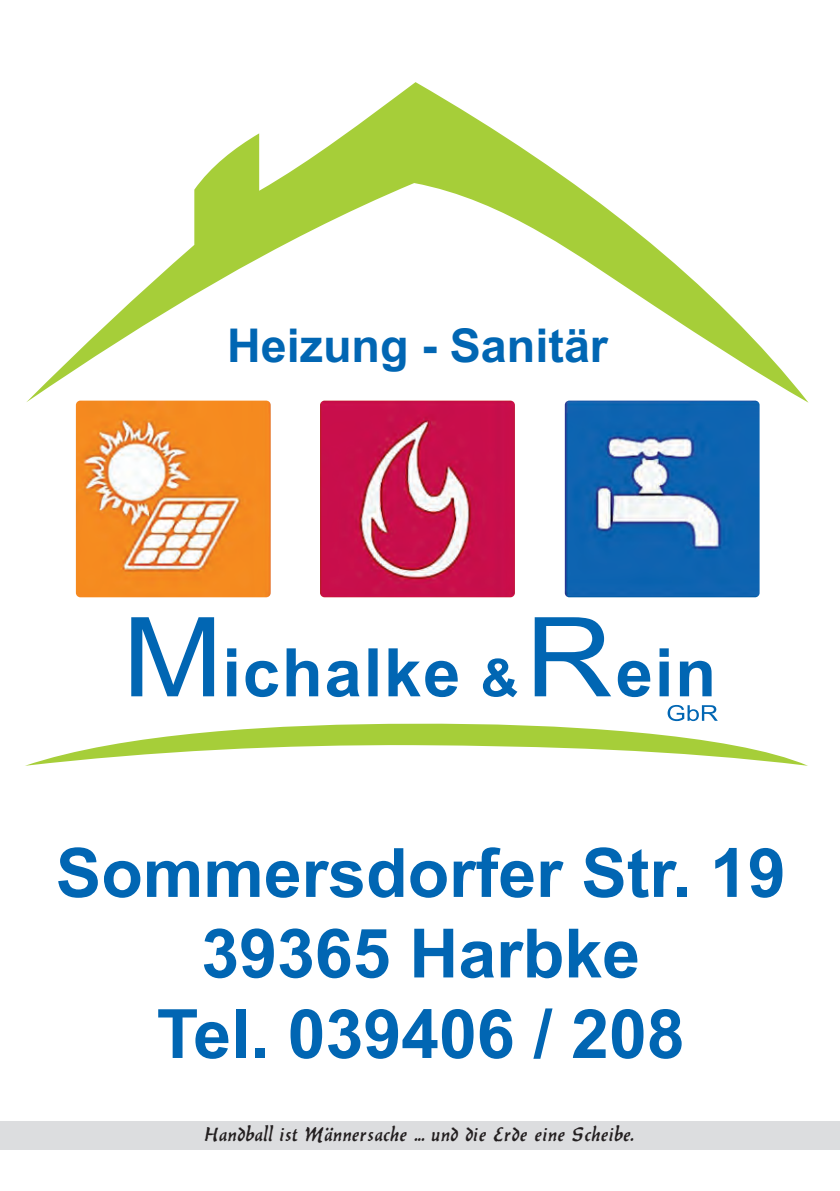
<style>
.page{position:relative;width:840px;height:1191px;background:#fff}
.page>*{position:absolute;margin:0;border:0;box-sizing:border-box;transform-origin:0 0}
.t1{font:700 68px/80.6px "Arial";color:#0166b3;text-align:center}
.t2{font:700 46.6px "Arial";color:#0166b3}
.t3{font:22px "Balthazar";color:#231f20}
</style>
<div class="page">
<svg style="left:26px;top:82px;width:782px;height:321px"></svg>
<svg style="left:131px;top:617px;width:83px;height:79px"></svg>
<svg style="left:227px;top:617px;width:484px;height:80px"></svg>
<svg style="left:25px;top:705px;width:782px;height:61px"></svg>
<img style="left:76px;top:400px;width:683px;height:197px">
<div style="left:0;top:1121px;width:839px;height:28px;background:#dcdddf"></div>
<h2 class="t2" style="left:227px;top:328px;width:382px">Heizung - Sanitär</h2>
<h1 class="t1" style="left:56px;top:839px;width:730px">Sommersdorfer Str. 19<br>39365 Harbke<br>Tel. 039406 / 208</h1>
<p class="t3" style="left:204px;top:1125px;width:431px">Handball ist Männersache ... und die Erde eine Scheibe.</p>
</div>
